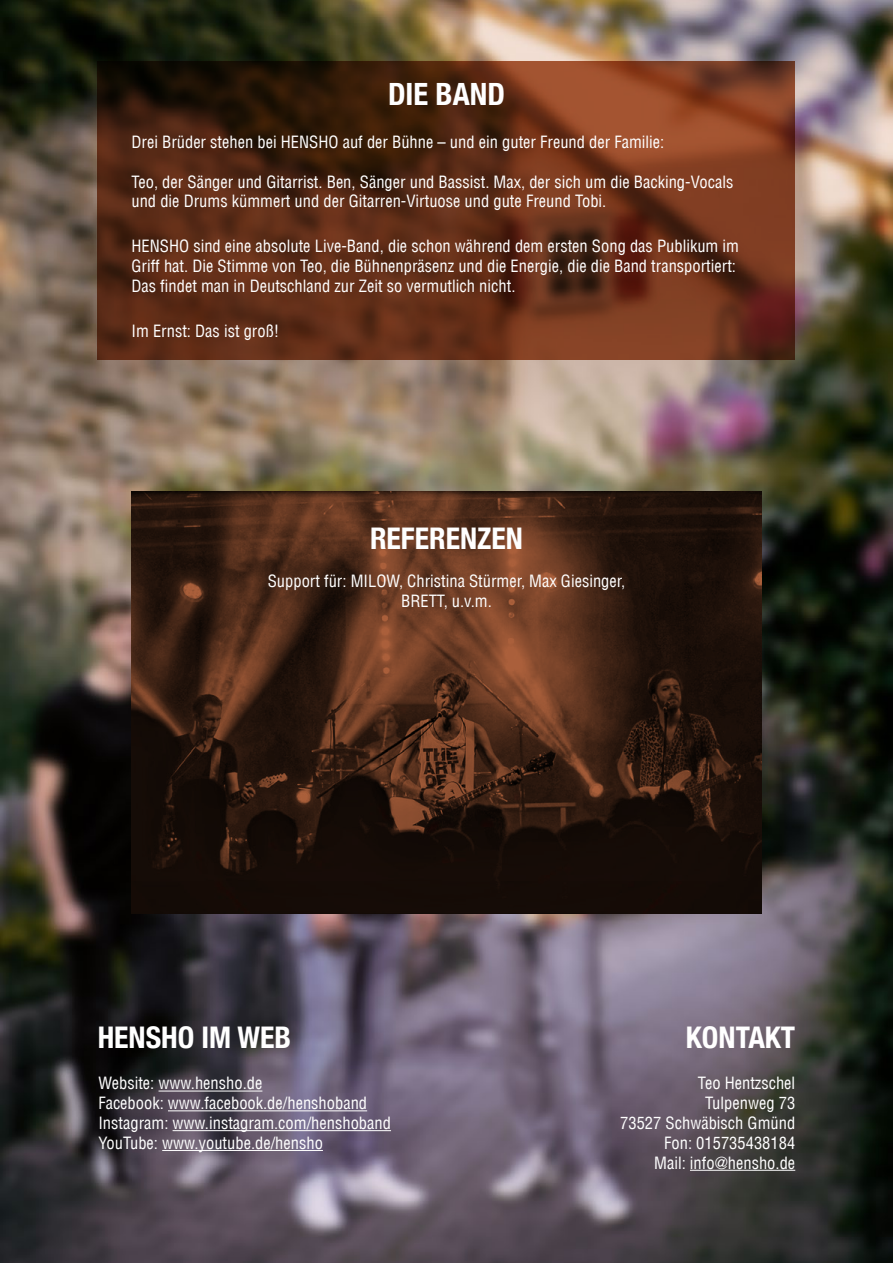
<style>
.page{position:relative;width:893px;height:1263px;background:#fff}
.page>*{position:absolute;margin:0;border:0;box-sizing:border-box;transform-origin:0 0}
.t1{font:700 condensed 30.75px "Helvetica Neue";color:#fff}
.t2{font:700 condensed 29.85px "Helvetica Neue";color:#fff}
.t3{font:condensed 16.5px/19.8px "Helvetica LT";color:#fff}
</style>
<div class="page">
<img style="left:0;top:0;width:893px;height:1263px">
<svg style="left:98px;top:62px;width:697px;height:298px;background:#5f2d17"></svg>
<hr style="left:690px;top:1170px;width:105px;height:1px;background:#fff">
<svg style="left:131px;top:491px;width:630px;height:423px;background:#381f12"></svg>
<hr style="left:159px;top:1091px;width:103px;height:1px;background:#fff">
<hr style="left:168px;top:1110px;width:199px;height:1px;background:#fff">
<hr style="left:173px;top:1130px;width:218px;height:1px;background:#fff">
<hr style="left:162px;top:1150px;width:161px;height:1px;background:#fff">
<h1 class="t1" style="left:388px;top:68px;width:118px">DIE BAND</h1>
<p class="t3" style="left:131px;top:132px;width:534px">Drei Brüder stehen bei HENSHO auf der Bühne – und ein guter Freund der Familie:</p>
<p class="t3" style="left:131px;top:171px;width:603px">Teo, der Sänger und Gitarrist. Ben, Sänger und Bassist. Max, der sich um die Backing-Vocals und die Drums kümmert und der Gitarren-Virtuose und gute Freund Tobi.</p>
<p class="t3" style="left:131px;top:236px;width:609px">HENSHO sind eine absolute Live-Band, die schon während dem ersten Song das Publikum im<br>Griff hat. Die Stimme von Teo, die Bühnenpräsenz und die Energie, die die Band transportiert:<br>Das findet man in Deutschland zur Zeit so vermutlich nicht.</p>
<p class="t3" style="left:131px;top:321px;width:150px">Im Ernst: Das ist groß!</p>
<h2 class="t2" style="left:370px;top:514px;width:154px">REFERENZEN</h2>
<p class="t3" style="left:268px;top:571px;width:359px;text-align:center">Support für: MILOW, Christina Stürmer, Max Giesinger,<br>BRETT, u.v.m.</p>
<h2 class="t2" style="left:98px;top:1013px;width:195px">HENSHO IM WEB</h2>
<h2 class="t2" style="left:686px;top:1013px;width:111px">KONTAKT</h2>
<p class="t3" style="left:98px;top:1073px;width:294px">Website: www.hensho.de<br>Facebook: www.facebook.de/henshoband Instagram: www.instagram.com/henshoband YouTube: www.youtube.de/hensho</p>
<p class="t3" style="left:620px;top:1073px;width:177px;text-align:right">Teo Hentzschel<br>Tulpenweg 73<br>73527 Schwäbisch Gmünd<br>Fon: 015735438184<br>Mail: info@hensho.de</p>
</div>
